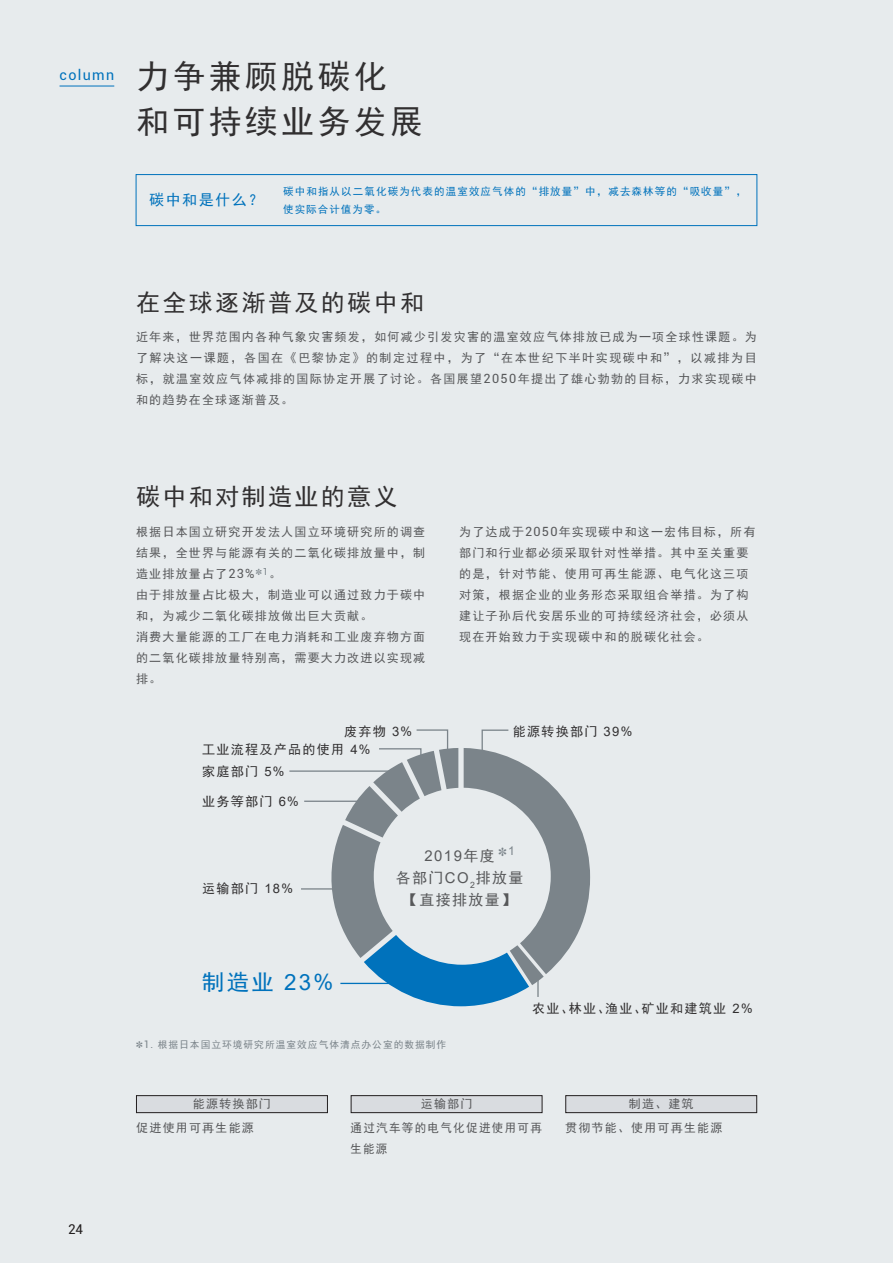
<style>
.page{position:relative;width:893px;height:1263px;background:#e7ebed}
.page>*{position:absolute;margin:0;border:0;box-sizing:border-box;transform-origin:0 0}
.t1{font:33px/45px "Sim Hei";letter-spacing:.1em;color:#312f30}
.t2{font:24px "Sim Hei";letter-spacing:.1em;color:#312f30}
.t3{font:22.35px "Sim Hei";color:#0072bc}
.t4{font:15px "Sim Hei";letter-spacing:.1em;color:#0072bc}
.t5{font:14.85px/22.4px "Sim Hei";letter-spacing:.1em;color:#57585a;text-align:center}
.t6{font:14.85px "Arial";color:#57585a}
.t7{font:14.25px "Roboto";letter-spacing:.095em;color:#0072bc}
.t8{font:13.5px "Roboto";color:#231f20}
.t9{font:13.05px "Sim Hei";letter-spacing:.1em;color:#312f30}
.t10{font:12.15px "Arial";color:#7b848a}
.t11{font:12px/21px "Sim Hei";letter-spacing:.1em;color:#57585a}
.t12{font:12px "Sim Hei";letter-spacing:.1em;color:#57585a;scale:.96 1}
.t13{font:10.5px/18px "Sim Hei";letter-spacing:.105em;color:#0072bc}
.t14{font:9.75px "Sim Hei";letter-spacing:.1em;color:#7b848a}
.s1{font-family:"Roboto";font-size:12.75px}
.s2{font-family:"Arial"}
.s3{font-family:"Sim Hei"}
.s4{font-family:"Roboto";font-size:10.35px}
</style>
<div class="page">
<hr style="left:301px;top:888px;width:31px;height:1px;background:#7b848a">
<hr style="left:304px;top:800px;width:57px;height:2px;background:#7b848a">
<hr style="left:289px;top:770px;width:103px;height:2px;background:#7b848a">
<div style="left:136px;top:1095px;width:191px;height:18px;background:#d9dce0"></div>
<div style="left:136px;top:1095px;width:192px;height:18px;border:1px solid #231f20"></div>
<div style="left:351px;top:1095px;width:191px;height:18px;background:#d9dce0"></div>
<div style="left:351px;top:1095px;width:191px;height:18px;border:1px solid #231f20"></div>
<div style="left:566px;top:1095px;width:191px;height:18px;background:#d9dce0"></div>
<div style="left:566px;top:1095px;width:191px;height:18px;border:1px solid #231f20"></div>
<div style="left:136px;top:174px;width:621px;height:52px;border:1px solid #0072bc"></div>
<hr style="left:60px;top:86px;width:54px;height:1px;background:#0072bc">
<svg style="left:323px;top:729px;width:267px;height:277px"></svg>
<p class="t7" style="left:60px;top:65px;width:56px">column</p>
<h1 class="t1" style="left:136px;top:54px;width:289px">力争兼顾脱碳化和可持续业务发展</h1>
<p class="t4" style="left:149px;top:193px;width:115px">碳中和是什么？</p>
<p class="t13" style="left:283px;top:182px;width:465px">碳中和指从以二氧化碳为代表的温室效应气体的“排放量”中，减去森林等的“吸收量”，使实际合计值为零。</p>
<h2 class="t2" style="left:136px;top:290px;width:290px">在全球逐渐普及的碳中和</h2>
<p class="t11" style="left:136px;top:326px;width:622px;text-align:justify">近年来，世界范围内各种气象灾害频发，如何减少引发灾害的温室效应气体排放已成为一项全球性课题。为了解决这一课题，各国在《巴黎协定》的制定过程中，为了“在本世纪下半叶实现碳中和”，以减排为目标，就温室效应气体减排的国际协定开展了讨论。各国展望<span class="s1">2050</span>年提出了雄心勃勃的目标，力求实现碳中和的趋势在全球逐渐普及。</p>
<h2 class="t2" style="left:136px;top:485px;width:263px">碳中和对制造业的意义</h2>
<p class="t11" style="left:136px;top:521px;width:291px">根据日本国立研究开发法人国立环境研究所的调查结果，全世界与能源有关的二氧化碳排放量中，制造业排放量占了<span class="s1">23%</span> <sup>1</sup>。<br>由于排放量占比极大，制造业可以通过致力于碳中和，为减少二氧化碳排放做出巨大贡献。<br>消费大量能源的工厂在电力消耗和工业废弃物方面的二氧化碳排放量特别高，需要大力改进以实现减排。</p>
<p class="t9" style="left:344px;top:725px;width:70px">废弃物 <span class="s2">3%</span></p>
<p class="t9" style="left:202px;top:742px;width:170px">工业流程及产品的使用 <span class="s2">4%</span></p>
<p class="t9" style="left:202px;top:765px;width:84px">家庭部门 <span class="s2">5%</span></p>
<p class="t9" style="left:202px;top:795px;width:98px">业务等部门 <span class="s2">6%</span></p>
<p class="t11" style="left:459px;top:521px;width:298px">为了达成于<span class="s1">2050</span>年实现碳中和这一宏伟目标，所有部门和行业都必须采取针对性举措。其中至关重要的是，针对节能、使用可再生能源、电气化这三项对策，根据企业的业务形态采取组合举措。为了构建让子孙后代安居乐业的可持续经济社会，必须从现在开始致力于实现碳中和的脱碳化社会。</p>
<p class="t9" style="left:513px;top:725px;width:121px">能源转换部门 <span class="s2">39%</span></p>
<p class="t9" style="left:202px;top:882px;width:92px">运输部门 <span class="s2">18%</span></p>
<p class="t10" style="left:508px;top:843px;width:8px">1</p>
<p class="t6" style="left:424px;top:845px;width:72px">2019<span class="s3">年度</span></p>
<p class="t5" style="left:396px;top:867px;width:129px">各部门<span class="s2">CO</span><sub>2</sub>排放量【直接排放量】</p>
<h3 class="t3" style="left:202px;top:971px;width:133px">制造业 <span class="s2">23%</span></h3>
<p class="t14" style="left:144px;top:1039px;width:304px"><span class="s4">1.</span> 根据日本国立环境研究所温室效应气体清点办公室的数据制作</p>
<p class="t9" style="left:532px;top:1001px;width:222px">农业、林业、渔业、矿业和建筑业 <span class="s2">2%</span></p>
<p class="t8" style="left:68px;top:1220px;width:17px">24</p>
<p class="t11" style="left:136px;top:1092px;width:136px;line-height:23.2px;text-indent:57px">能源转换部门促进使用可再生能源</p>
<p class="t11" style="left:351px;top:1092px;width:193px;line-height:23.2px;text-align:center">运输部门<br>通过汽车等的电气化促进使用可再</p>
<p class="t12" style="left:351px;top:1142px;width:40px">生能源</p>
<p class="t11" style="left:565px;top:1092px;width:159px;line-height:23.2px;text-indent:64px">制造、建筑<br>贯彻节能、使用可再生能源</p>
</div>
